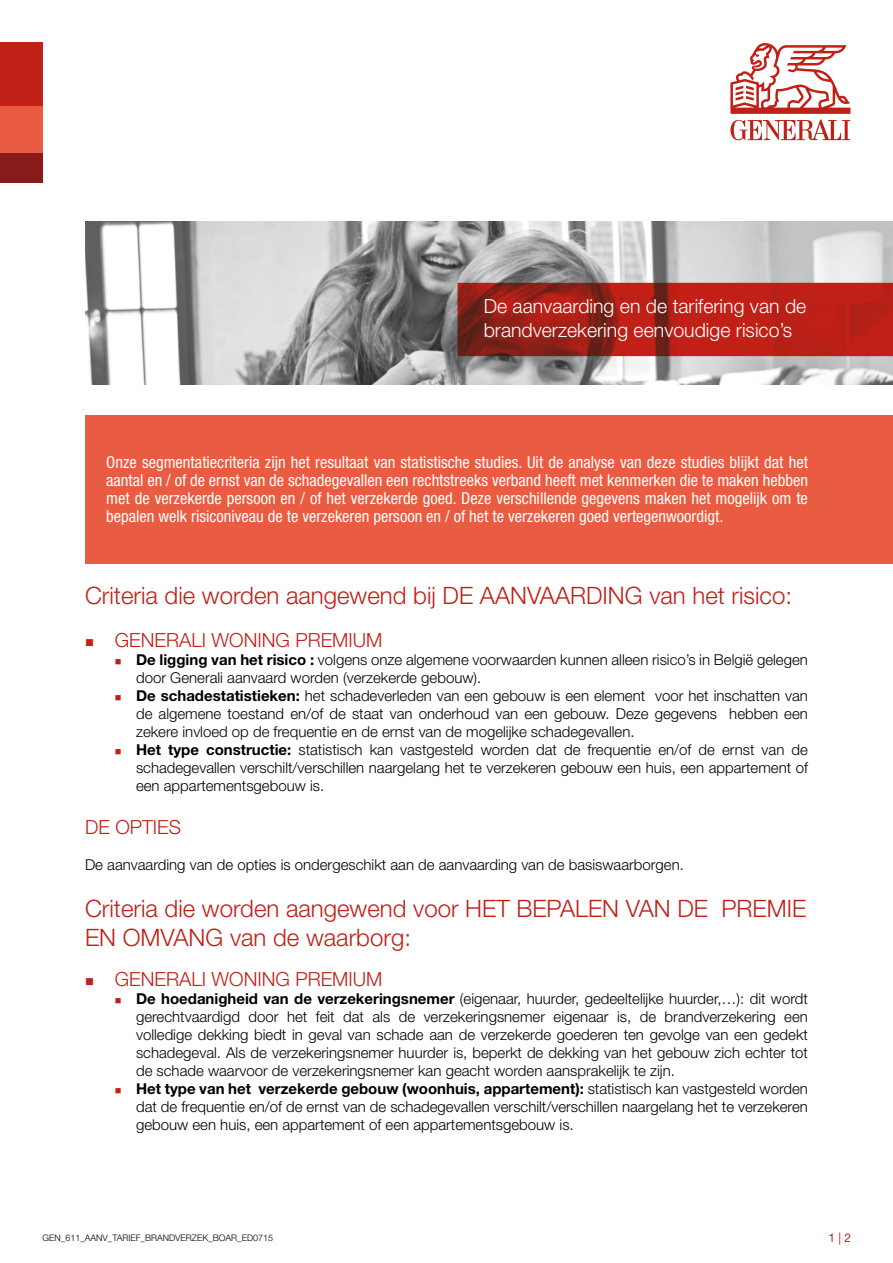
<style>
.page{position:relative;width:893px;height:1263px;background:#fff}
.page>*{position:absolute;margin:0;border:0;box-sizing:border-box;transform-origin:0 0}
.t1{font:300 24px/28.8px "Helvetica Neue LT Std";color:#c12017}
.t2{font:300 19.5px/23.4px "Helvetica Neue LT Std";color:#fff}
.t3{font:300 19.5px "Helvetica Neue LT Std";color:#c12017}
.t4{font:condensed 16.5px/18px "Helvetica Neue LT Std";color:#fff;text-align:justify}
.t5{font:300 15px/18px "Helvetica Neue LT Std";color:#000;text-align:justify}
.t6{font:12px "Helvetica Neue LT Std";color:#c12017}
.t7{font:300 9px "Helvetica Neue LT Std";color:#000}
.s1{color:#c12017}
.s2{font-weight:700}
</style>
<div class="page">
<svg style="left:730px;top:43px;width:120px;height:97px"></svg>
<div style="left:0;top:43px;width:43px;height:63px;background:#c12017"></div>
<div style="left:0;top:106px;width:43px;height:47px;background:#e95c41"></div>
<div style="left:0;top:153px;width:43px;height:30px;background:#891c1b"></div>
<div style="left:85px;top:415px;width:808px;height:148px;background:#e95c41"></div>
<img style="left:85px;top:221px;width:808px;height:163px">
<svg style="left:458px;top:283px;width:435px;height:73px;background:#a92017"></svg>
<h2 class="t2" style="left:484px;top:294px;width:324px">De aanvaarding en de tarifering van de brandverzekering eenvoudige risico’s</h2>
<p class="t4" style="left:106px;top:453px;width:703px">Onze segmentatiecriteria zijn het resultaat van statistische studies. Uit de analyse van deze studies blijkt dat het aantal en / of de ernst van de schadegevallen een rechtstreeks verband heeft met kenmerken die te maken hebben met de verzekerde persoon en / of het verzekerde goed. Deze verschillende gegevens maken het mogelijk om te bepalen welk risiconiveau de te verzekeren persoon en / of het te verzekeren goed vertegenwoordigt.</p>
<h1 class="t1" style="left:85px;top:580px;width:708px">Criteria die worden aangewend bij DE AANVAARDING van het risico:</h1>
<h2 class="t3" style="left:85px;top:628px;width:299px">■ GENERALI WONING PREMIUM</h2>
<p class="t5" style="left:136px;top:650px;width:673px;text-indent:-21px"><span class="s1">■</span> <span class="s2">De ligging van het risico :</span> volgens onze algemene voorwaarden kunnen alleen risico’s in België gelegen door Generali aanvaard worden (verzekerde gebouw).</p>
<p class="t5" style="left:136px;top:686px;width:673px;text-indent:-21px"><span class="s1">■</span> <span class="s2">De schadestatistieken:</span> het schadeverleden van een gebouw is een element voor het inschatten van de algemene toestand en/of de staat van onderhoud van een gebouw. Deze gegevens hebben een zekere invloed op de frequentie en de ernst van de mogelijke schadegevallen.</p>
<p class="t5" style="left:136px;top:740px;width:673px;text-indent:-21px"><span class="s1">■</span> <span class="s2">Het type constructie:</span> statistisch kan vastgesteld worden dat de frequentie en/of de ernst van de schadegevallen verschilt/verschillen naargelang het te verzekeren gebouw een huis, een appartement of een appartementsgebouw is.</p>
<h2 class="t3" style="left:85px;top:815px;width:98px">DE OPTIES</h2>
<p class="t5" style="left:85px;top:856px;width:600px">De aanvaarding van de opties is ondergeschikt aan de aanvaarding van de basiswaarborgen.</p>
<h1 class="t1" style="left:85px;top:894px;width:723px">Criteria die worden aangewend voor HET BEPALEN VAN DE PREMIE<br>EN OMVANG van de waarborg:</h1>
<h2 class="t3" style="left:85px;top:967px;width:299px">■ GENERALI WONING PREMIUM</h2>
<p class="t5" style="left:136px;top:989px;width:673px;text-indent:-21px"><span class="s1">■</span> <span class="s2">De hoedanigheid van de verzekeringsnemer</span> (eigenaar, huurder, gedeeltelijke huurder,…): dit wordt gerechtvaardigd door het feit dat als de verzekeringsnemer eigenaar is, de brandverzekering een volledige dekking biedt in geval van schade aan de verzekerde goederen ten gevolge van een gedekt schadegeval. Als de verzekeringsnemer huurder is, beperkt de dekking van het gebouw zich echter tot de schade waarvoor de verzekeringsnemer kan geacht worden aansprakelijk te zijn.</p>
<p class="t5" style="left:136px;top:1079px;width:673px;text-indent:-21px"><span class="s1">■</span> <span class="s2">Het type van het verzekerde gebouw (woonhuis, appartement):</span> statistisch kan vastgesteld worden dat de frequentie en/of de ernst van de schadegevallen verschilt/verschillen naargelang het te verzekeren gebouw een huis, een appartement of een appartementsgebouw is.</p>
<p class="t7" style="left:43px;top:1233px;width:232px">GEN_611_AANV_TARIEF_BRANDVERZEK_BOAR_ED0715</p>
<p class="t6" style="left:828px;top:1230px;width:24px">1 | 2</p>
</div>
